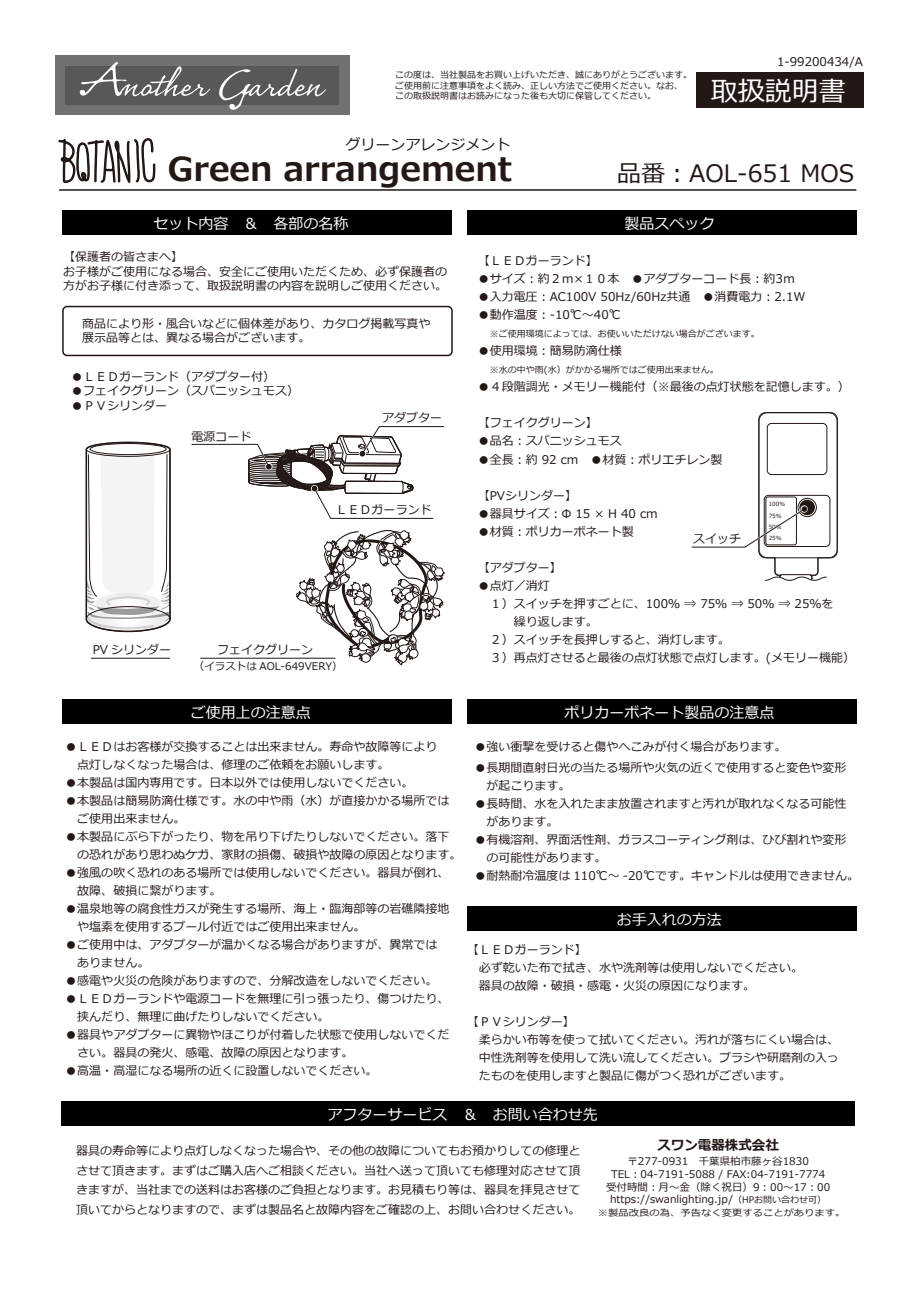
<style>
.page{position:relative;width:919px;height:1289px;background:#fff}
.page>*{position:absolute;margin:0;border:0;box-sizing:border-box;transform-origin:0 0}
.t1{font:700 33px "Meiryo";color:#231815}
.t2{font:27px "Meiryo";color:#fff}
.t3{font:24px "Meiryo";color:#231815}
.t4{font:15px "Meiryo";color:#fff}
.t5{font:15px "Meiryo";color:#231815}
.t6{font:700 13.5px "Meiryo";color:#231815}
.t7{font:12px/18px "Meiryo";color:#231815}
.t8{font:10.5px/12.6px "Meiryo";color:#231815;text-align:center}
.t9{font:9px/10.8px "Meiryo";color:#231815}
.t10{font:9px "Meiryo";color:#231815;scale:1.14 1}
.t11{font:5.7px/11.4px "Meiryo";color:#231815}
.s1{font-size:9px}
</style>
<div class="page">
<div style="left:696px;top:72px;width:167px;height:36px;background:#231815"></div>
<svg style="left:85px;top:441px;width:86px;height:283px"></svg>
<svg style="left:691px;top:412px;width:147px;height:169px"></svg>
<div style="left:63px;top:210px;width:389px;height:25px;background:#000"></div>
<div style="left:467px;top:210px;width:389px;height:25px;background:#000"></div>
<div style="left:62px;top:306px;width:390px;height:50px;border:2px solid #231815;border-radius:4px"></div>
<div style="left:55px;top:55px;width:294px;height:60px;background:#727171"></div>
<div style="left:66px;top:66px;width:272px;height:38px;background:#595757"></div>
<svg style="left:219px;top:69px;width:107px;height:41px"></svg>
<svg style="left:58px;top:62px;width:152px;height:172px"></svg>
<hr style="left:59px;top:189px;width:797px;height:2px;background:#231815">
<hr style="left:91px;top:658px;width:79px;height:1px;background:#231815">
<div style="left:62px;top:1101px;width:793px;height:25px;background:#000"></div>
<div style="left:63px;top:698px;width:389px;height:25px;background:#000"></div>
<div style="left:467px;top:698px;width:389px;height:25px;background:#000"></div>
<div style="left:467px;top:906px;width:389px;height:24px;background:#000"></div>
<svg style="left:191px;top:426px;width:254px;height:239px"></svg>
<p class="t7" style="left:777px;top:53px;width:87px">1-99200434/A</p>
<p class="t9" style="left:395px;top:70px;width:298px">この度は、当社製品をお買い上げいただき、誠にありがとうございます。ご使用前に注意事項をよく読み、正しい方法でご使用ください。なお、この取扱説明書はお読みになった後も大切に保管してください。</p>
<h2 class="t2" style="left:710px;top:72px;width:136px">取扱説明書</h2>
<p class="t5" style="left:345px;top:134px;width:166px">グリーンアレンジメント</p>
<h1 class="t1" style="left:168px;top:145px;width:345px">Green arrangement</h1>
<h3 class="t3" style="left:617px;top:157px;width:238px">品番︓AOL-651 MOS</h3>
<p class="t4" style="left:153px;top:213px;width:196px">セット内容　＆　各部の名称</p>
<p class="t4" style="left:624px;top:213px;width:91px">製品スペック</p>
<p class="t7" style="left:63px;top:250px;width:386px;line-height:14.4px">【保護者の皆さまへ】<br>お子様がご使用になる場合、安全にご使用いただくため、必ず保護者の方がお子様に付き添って、取扱説明書の内容を説明しご使用ください。</p>
<p class="t7" style="left:82px;top:317px;width:349px;line-height:14.4px">商品により形・風合いなどに個体差があり、カタログ掲載写真や展示品等とは、異なる場合がございます。</p>
<p class="t7" style="left:71px;top:368px;width:205px">●ＬＥＤガーランド（アダプター付）</p>
<p class="t7" style="left:71px;top:383px;width:229px">●フェイクグリーン（スパニッシュモス）</p>
<p class="t7" style="left:71px;top:397px;width:97px">●ＰＶシリンダー</p>
<p class="t7" style="left:191px;top:428px;width:62px">電源コード</p>
<p class="t7" style="left:382px;top:409px;width:61px">アダプター</p>
<p class="t7" style="left:335px;top:501px;width:97px">ＬＥＤガーランド</p>
<p class="t7" style="left:93px;top:641px;width:80px">PV シリンダー</p>
<p class="t7" style="left:217px;top:641px;width:97px">フェイクグリーン</p>
<p class="t8" style="left:194px;top:660px;width:150px">（イラストは AOL-649VERY）</p>
<p class="t7" style="left:477px;top:253px;width:121px">【ＬＥＤガーランド】</p>
<p class="t7" style="left:477px;top:271px;width:319px">●サイズ︓約２ｍ×１０本　●アダプターコード長︓約3ｍ</p>
<p class="t7" style="left:477px;top:289px;width:329px">●入力電圧︓AC100V 50Hz/60Hz共通　●消費電力︓2.1W</p>
<p class="t7" style="left:477px;top:307px;width:145px">●動作温度︓-10℃～40℃</p>
<p class="t9" style="left:489px;top:329px;width:271px">※ご使用環境によっては、お使いいただけない場合がございます。</p>
<p class="t7" style="left:477px;top:343px;width:145px">●使用環境︓簡易防滴仕様</p>
<p class="t9" style="left:489px;top:365px;width:230px">※水の中や雨(水）がかかる場所ではご使用出来ません。</p>
<p class="t7" style="left:477px;top:379px;width:373px">●４段階調光・メモリー機能付（※最後の点灯状態を記憶します。）</p>
<p class="t7" style="left:477px;top:415px;width:121px">【フェイクグリーン】</p>
<p class="t7" style="left:477px;top:433px;width:145px">●品名︓スパニッシュモス</p>
<p class="t7" style="left:477px;top:451px;width:246px">●全長︓約 92 cm　●材質︓ポリエチレン製</p>
<p class="t7" style="left:477px;top:487px;width:101px">【PVシリンダー】</p>
<p class="t7" style="left:477px;top:505px;width:181px">●器具サイズ︓Φ 15 × H 40 cm</p>
<p class="t7" style="left:477px;top:523px;width:157px">●材質︓ポリカーボネート製</p>
<p class="t7" style="left:477px;top:559px;width:85px">【アダプター】</p>
<p class="t7" style="left:477px;top:577px;width:379px">●点灯／消灯<br>　１）スイッチを押すごとに、100％ ⇒ 75％ ⇒ 50％ ⇒ 25％を<br>　　　繰り返します。<br>　２）スイッチを長押しすると、消灯します。<br>　３）再点灯させると最後の点灯状態で点灯します。(メモリー機能）</p>
<p class="t11" style="left:768px;top:498px;width:18px">100％<br>75％<br>50％</p>
<p class="t7" style="left:693px;top:530px;width:49px">スイッチ</p>
<p class="t11" style="left:768px;top:533px;width:14px">25％</p>
<p class="t4" style="left:191px;top:701px;width:121px">ご使用上の注意点</p>
<p class="t4" style="left:564px;top:701px;width:211px">ポリカーボネート製品の注意点</p>
<p class="t7" style="left:65px;top:738px;width:373px">●ＬＥＤはお客様が交換することは出来ません。寿命や故障等により　点灯しなくなった場合は、修理のご依頼をお願いします。</p>
<p class="t7" style="left:65px;top:774px;width:349px">●本製品は国内専用です。日本以外では使用しないでください。</p>
<p class="t7" style="left:65px;top:792px;width:385px">●本製品は簡易防滴仕様です。水の中や雨（水）が直接かかる場所では　ご使用出来ません。</p>
<p class="t7" style="left:65px;top:828px;width:397px">●本製品にぶら下がったり、物を吊り下げたりしないでください。落下　の恐れがあり思わぬケガ、家財の損傷、破損や故障の原因となります。</p>
<p class="t7" style="left:65px;top:864px;width:385px">●強風の吹く恐れのある場所では使用しないでください。器具が倒れ、　故障、破損に繋がります。</p>
<p class="t7" style="left:65px;top:900px;width:385px">●温泉地等の腐食性ガスが発生する場所、海上・臨海部等の岩礁隣接地　や塩素を使用するプール付近ではご使用出来ません。</p>
<p class="t7" style="left:65px;top:936px;width:373px">●ご使用中は、アダプターが温かくなる場合がありますが、異常では　ありません。</p>
<p class="t7" style="left:65px;top:972px;width:373px">●感電や火災の危険がありますので、分解改造をしないでください。</p>
<p class="t7" style="left:65px;top:990px;width:385px">●ＬＥＤガーランドや電源コードを無理に引っ張ったり、傷つけたり、　挟んだり、無理に曲げたりしないでください。</p>
<p class="t7" style="left:65px;top:1026px;width:385px">●器具やアダプターに異物やほこりが付着した状態で使用しないでくだ　さい。器具の発火、感電、故障の原因となります。</p>
<p class="t7" style="left:65px;top:1062px;width:313px">●高温・高湿になる場所の近くに設置しないでください。</p>
<p class="t7" style="left:474px;top:738px;width:313px">●強い衝撃を受けると傷やへこみが付く場合があります。</p>
<p class="t7" style="left:474px;top:759px;width:373px">●長期間直射日光の当たる場所や火気の近くで使用すると変色や変形　が起こります。</p>
<p class="t7" style="left:474px;top:795px;width:373px">●長時間、水を入れたまま放置されますと汚れが取れなくなる可能性　があります。</p>
<p class="t7" style="left:474px;top:831px;width:373px">●有機溶剤、界面活性剤、ガラスコーティング剤は、ひび割れや変形　の可能性があります。</p>
<p class="t7" style="left:474px;top:867px;width:386px">●耐熱耐冷温度は 110℃～ -20℃です。キャンドルは使用できません。</p>
<p class="t4" style="left:617px;top:909px;width:106px">お手入れの方法</p>
<p class="t7" style="left:467px;top:940px;width:337px">【ＬＥＤガーランド】<br>　必ず乾いた布で拭き、水や洗剤等は使用しないでください。　器具の故障・破損・感電・火災の原因になります。</p>
<p class="t7" style="left:467px;top:1012px;width:373px">【ＰＶシリンダー】<br>　柔らかい布等を使って拭いてください。汚れが落ちにくい場合は、　中性洗剤等を使用して洗い流してください。ブラシや研磨剤の入っ　たものを使用しますと製品に傷がつく恐れがございます。</p>
<p class="t4" style="left:327px;top:1104px;width:271px">アフターサービス　＆　お問い合わせ先</p>
<p class="t7" style="left:76px;top:1141px;width:505px;line-height:19.5px;text-align:justify">器具の寿命等により点灯しなくなった場合や、その他の故障についてもお預かりしての修理とさせて頂きます。まずはご購入店へご相談ください。当社へ送って頂いても修理対応させて頂きますが、当社までの送料はお客様のご負担となります。お見積もり等は、器具を拝見させて頂いてからとなりますので、まずは製品名と故障内容をご確認の上、お問い合わせください。</p>
<p class="t6" style="left:657px;top:1135px;width:123px">スワン電器株式会社</p>
<p class="t8" style="left:606px;top:1155px;width:226px">〒277-0931　千葉県柏市藤ヶ谷1830<br>TEL︓04-7191-5088 / FAX:04-7191-7774受付時間︓月～金（除く祝日）9︓00～17︓00 https://swanlighting.jp/<span class="s1">（HPお問い合わせ可）</span></p>
<p class="t10" style="left:598px;top:1206px;width:219px">※製品改良の為、予告なく変更することがあります。</p>
</div>
